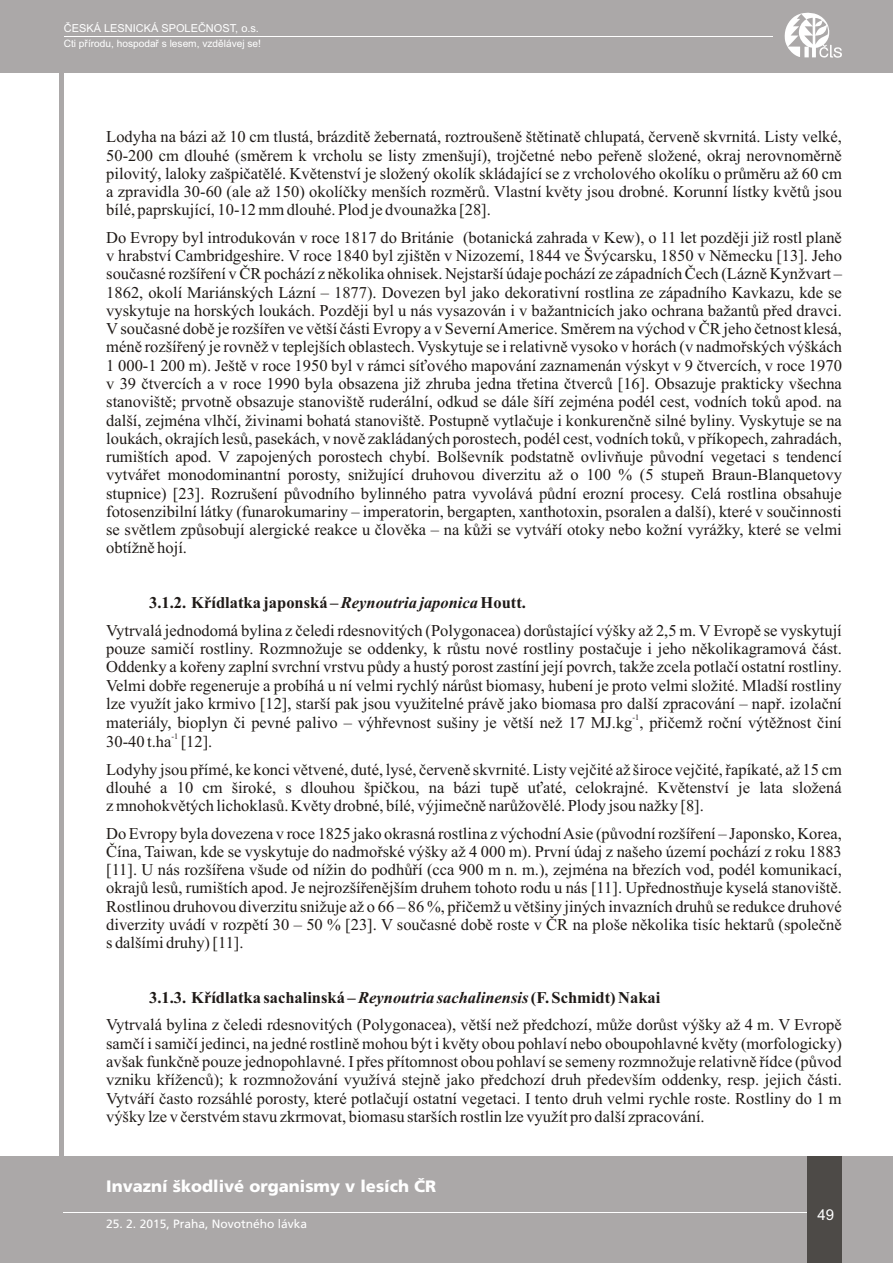
<style>
.page{position:relative;width:893px;height:1263px;background:#fff}
.page>*{position:absolute;margin:0;border:0;box-sizing:border-box;transform-origin:0 0}
.t1{font:16.5px/18.3px "Times New Roman";color:#1f1a17;text-align:justify}
.t2{font:900 16.5px "Frutiger CE";letter-spacing:-3.03em;color:#fff}
.t3{font:15px "Arial";color:#fff}
.t4{font:12px "Frutiger CE";letter-spacing:-2.78em;color:#fff}
.t5{font:10.95px "Arial";color:#fff}
.t6{font:10.2px "Arial";color:#fff}
.t7{font:8.25px "Times New Roman";color:#1f1a17}
.s1{font-weight:700}
.s2{font-weight:700;font-style:italic}
</style>
<div class="page">
<div style="left:0;top:0;width:893px;height:72px;background:#aba8a8"></div>
<div style="left:0;top:1157px;width:893px;height:106px;background:#aba8a8"></div>
<hr style="left:60px;top:25px;width:4px;height:1153px;background:#aba8a8">
<hr style="left:64px;top:1212px;width:761px;height:1px;background:#fff">
<div style="left:808px;top:1157px;width:34px;height:106px;background:#4d4a47"></div>
<hr style="left:64px;top:36px;width:708px;height:1px;background:#fff">
<svg style="left:784px;top:12px;width:58px;height:46px"></svg>
<p class="t5" style="left:64px;top:24px;width:197px">ČESKÁ LESNICKÁ SPOLEČNOST, o.s.</p>
<p class="t6" style="left:64px;top:40px;width:199px">Cti přírodu, hospodař s lesem, vzdělávej se!</p>
<p class="t1" style="left:106px;top:129px;width:737px">Lodyha na bázi až 10 cm tlustá, brázditě žebernatá, roztroušeně štětinatě chlupatá, červeně skvrnitá. Listy velké, 50-200 cm dlouhé (směrem k vrcholu se listy zmenšují), trojčetné nebo peřeně složené, okraj nerovnoměrně pilovitý, laloky zašpičatělé. Květenství je složený okolík skládající se z vrcholového okolíku o průměru až 60 cm a zpravidla 30-60 (ale až 150) okolíčky menších rozměrů. Vlastní květy jsou drobné. Korunní lístky květů jsou bílé, paprskující, 10-12 mm dlouhé. Plod je dvounažka [28].</p>
<p class="t1" style="left:106px;top:230px;width:737px">Do Evropy byl introdukován v roce 1817 do Británie (botanická zahrada v Kew), o 11 let později již rostl planě v hrabství Cambridgeshire. V roce 1840 byl zjištěn v Nizozemí, 1844 ve Švýcarsku, 1850 v Německu [13]. Jeho současné rozšíření v ČR pochází z několika ohnisek. Nejstarší údaje pochází ze západních Čech (Lázně Kynžvart – 1862, okolí Mariánských Lázní – 1877). Dovezen byl jako dekorativní rostlina ze západního Kavkazu, kde se vyskytuje na horských loukách. Později byl u nás vysazován i v bažantnicích jako ochrana bažantů před dravci.<br>Vsoučasné době je rozšířen ve větší části Evropy a v Severní Americe. Směrem na východ v ČR jeho četnost klesá, méně rozšířený je rovněž v teplejších oblastech. Vyskytuje se i relativně vysoko v horách (v nadmořských výškách 1 000-1 200 m). Ještě v roce 1950 byl v rámci síťového mapování zaznamenán výskyt v 9 čtvercích, v roce 1970 v 39 čtvercích a v roce 1990 byla obsazena již zhruba jedna třetina čtverců [16]. Obsazuje prakticky všechna stanoviště; prvotně obsazuje stanoviště ruderální, odkud se dále šíří zejména podél cest, vodních toků apod. na další, zejména vlhčí, živinami bohatá stanoviště. Postupně vytlačuje i konkurenčně silné byliny. Vyskytuje se na loukách, okrajích lesů, pasekách, v nově zakládaných porostech, podél cest, vodních toků, v příkopech, zahradách, rumištích apod. V zapojených porostech chybí. Bolševník podstatně ovlivňuje původní vegetaci s tendencí vytvářet monodominantní porosty, snižující druhovou diverzitu až o 100 % (5 stupeň Braun-Blanquetovy stupnice) [23]. Rozrušení původního bylinného patra vyvolává půdní erozní procesy. Celá rostlina obsahuje fotosenzibilní látky (funarokumariny – imperatorin, bergapten, xanthotoxin, psoralen a další), které v součinnosti se světlem způsobují alergické reakce u člověka – na kůži se vytváří otoky nebo kožní vyrážky, které se velmi obtížně hojí.</p>
<p class="t1" style="left:106px;top:591px;width:737px;line-height:27.5px;text-indent:43px"><span class="s1">3.1.2. Křídlatka japonská –</span> <span class="s2">Reynoutria japonica</span><span class="s1">Houtt.<br></span>Vytrvalá jednodomá bylina z čeledi rdesnovitých (Polygonacea) dorůstající výšky až 2,5 m. V Evropě se vyskytují</p>
<p class="t1" style="left:106px;top:641px;width:737px">pouze samičí rostliny. Rozmnožuje se oddenky, k růstu nové rostliny postačuje i jeho několikagramová část.<br>Oddenky a kořeny zaplní svrchní vrstvu půdy a hustý porost zastíní její povrch, takže zcela potlačí ostatní rostliny.<br>Velmi dobře regeneruje a probíhá u ní velmi rychlý nárůst biomasy, hubení je proto velmi složité. Mladší rostliny lze využít jako krmivo [12], starší pak jsou využitelné právě jako biomasa pro další zpracování – např. izolační</p>
<p class="t7" style="left:632px;top:714px;width:8px">-1</p>
<p class="t1" style="left:106px;top:715px;width:737px">materiály, bioplyn či pevné palivo – výhřevnost sušiny je větší než 17 MJ.kg , přičemž roční výtěžnost činí</p>
<p class="t7" style="left:171px;top:733px;width:8px">-1</p>
<p class="t1" style="left:106px;top:729px;width:737px;line-height:27.5px">30-40 t.ha [12].<br>Lodyhy jsou přímé, ke konci větvené, duté, lysé, červeně skvrnité. Listy vejčité až široce vejčité, řapíkaté, až 15 cm</p>
<p class="t1" style="left:106px;top:780px;width:737px">dlouhé a 10 cm široké, s dlouhou špičkou, na bázi tupě uťaté, celokrajné. Květenství je lata složená z mnohokvětých lichoklasů. Květy drobné, bílé, výjimečně narůžovělé. Plody jsou nažky [8].</p>
<p class="t1" style="left:106px;top:825px;width:737px">Do Evropy byla dovezena v roce 1825 jako okrasná rostlina z východní Asie (původní rozšíření – Japonsko, Korea, Čína, Taiwan, kde se vyskytuje do nadmořské výšky až 4 000 m). První údaj z našeho území pochází z roku 1883 [11]. U nás rozšířena všude od nížin do podhůří (cca 900 m n. m.), zejména na březích vod, podél komunikací, okrajů lesů, rumištích apod. Je nejrozšířenějším druhem tohoto rodu u nás [11]. Upřednostňuje kyselá stanoviště.<br>Rostlinou druhovou diverzitu snižuje až o 66 – 86 %, přičemž u většiny jiných invazních druhů se redukce druhové diverzity uvádí v rozpětí 30 – 50 % [23]. V současné době roste v ČR na ploše několika tisíc hektarů (společně s dalšími druhy) [11].</p>
<p class="t1" style="left:106px;top:985px;width:737px;line-height:27.5px;text-indent:43px"><span class="s1">3.1.3. Křídlatka sachalinská –</span> <span class="s2">Reynoutria sachalinensis</span><span class="s1">(F. Schmidt) Nakai<br></span>Vytrvalá bylina z čeledi rdesnovitých (Polygonacea), větší než předchozí, může dorůst výšky až 4 m. V Evropě</p>
<p class="t1" style="left:106px;top:1036px;width:737px">samčí i samičí jedinci, na jedné rostlině mohou být i květy obou pohlaví nebo oboupohlavné květy (morfologicky) avšak funkčně pouze jednopohlavné. I přes přítomnost obou pohlaví se semeny rozmnožuje relativně řídce (původ vzniku kříženců); k rozmnožování využívá stejně jako předchozí druh především oddenky, resp. jejich části.<br>Vytváří často rozsáhlé porosty, které potlačují ostatní vegetaci. I tento druh velmi rychle roste. Rostliny do 1 m výšky lze v čerstvém stavu zkrmovat, biomasu starších rostlin lze využít pro další zpracování.</p>
<p class="t2" style="left:106px;top:1179px;width:386px">I nvazní škodl ivéorganismyvlesíchČR</p>
<p class="t4" style="left:106px;top:1219px;width:236px">25. 2. 2015, Praha, Novotnéholávka</p>
<p class="t3" style="left:817px;top:1209px;width:18px">49</p>
</div>
